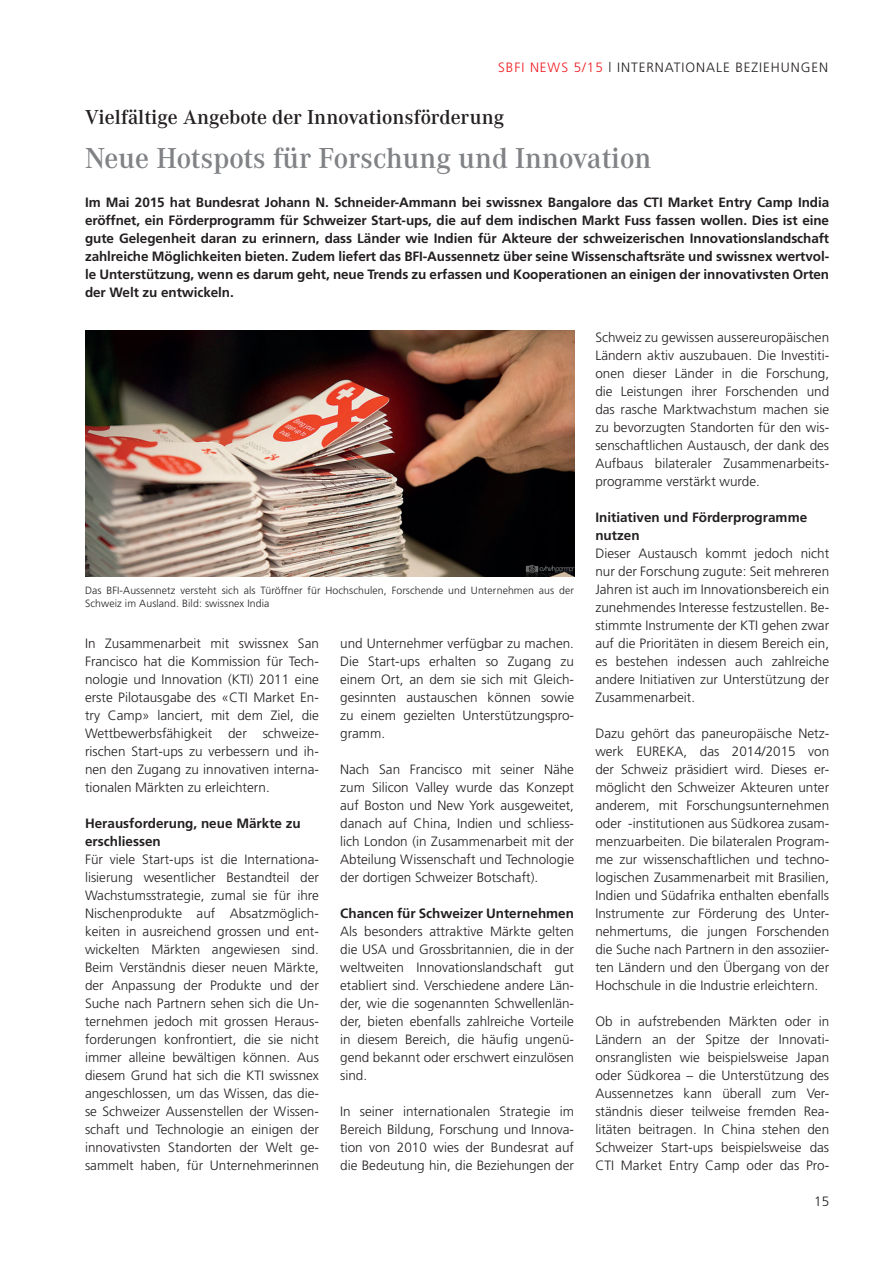
<style>
.page{position:relative;width:893px;height:1263px;background:#fff}
.page>*{position:absolute;margin:0;border:0;box-sizing:border-box;transform-origin:0 0}
.t1{font:30px "Corporate ATOT Dem";color:#808285}
.t2{font:21px "Corporate ATOT Dem";color:#231f20}
.t3{font:300 13.5px/18px "Frutiger LT Std";color:#231f20;text-align:justify}
.t4{font:700 13.5px/18px "Frutiger LT Std";color:#231f20}
.t5{font:300 13.5px "Frutiger LT Std";letter-spacing:.07em;color:#ee1d23}
.t6{font:300 10.5px/13.5px "Frutiger LT Std";letter-spacing:.01em;color:#231f20}
.s1{color:#ee1d23}
</style>
<div class="page">
<img style="left:85px;top:331px;width:489px;height:246px">
<p class="t5" style="left:498px;top:60px;width:52px">SBFI News</p>
<p class="t3" style="left:574px;top:59px;width:57px"><span class="s1">5/15</span> l Internationale</p>
<p class="t3" style="left:735px;top:59px;width:18px">Beziehungen</p>
<h2 class="t2" style="left:85px;top:105px;width:421px">Vielfältige Angebote der Innovationsförderung</h2>
<h1 class="t1" style="left:85px;top:142px;width:568px">Neue Hotspots für Forschung und Innovation</h1>
<p class="t4" style="left:85px;top:194px;width:746px;text-align:justify">Im Mai 2015 hat Bundesrat Johann N. Schneider-Ammann bei swissnex Bangalore das CTI Market Entry Camp India eröffnet, ein Förderprogramm für Schweizer Start-ups, die auf dem indischen Markt Fuss fassen wollen. Dies ist eine gute Gelegenheit daran zu erinnern, dass Länder wie Indien für Akteure der schweizerischen Innovationslandschaft zahlreiche Möglichkeiten bieten. Zudem liefert das BFI-Aussennetz über seine Wissenschaftsräte und swissnex wertvol&shy;le Unterstützung, wenn es darum geht, neue Trends zu erfassen und Kooperationen an einigen der innovativsten Orten der Welt zu entwickeln.</p>
<p class="t6" style="left:85px;top:584px;width:490px">Das BFI-Aussennetz versteht sich als Türöffner für Hochschulen, Forschende und Unternehmen aus der<br>Schweiz im Ausland. Bild: swissnex India</p>
<p class="t3" style="left:85px;top:635px;width:235px">In Zusammenarbeit mit swissnex San Francisco hat die Kommission für Tech&shy;nologie und Innovation (KTI) 2011 eine erste Pilotausgabe des «CTI Market En&shy;try Camp» lanciert, mit dem Ziel, die Wettbewerbsfähigkeit der schweize&shy;rischen Start-ups zu verbessern und ih&shy;nen den Zugang zu innovativen interna&shy;tionalen Märkten zu erleichtern.</p>
<p class="t4" style="left:85px;top:814px;width:217px">Herausforderung, neue Märkte zu erschliessen</p>
<p class="t3" style="left:85px;top:850px;width:235px">Für viele Start-ups ist die Internationa&shy;lisierung wesentlicher Bestandteil der Wachstumsstrategie, zumal sie für ihre Nischenprodukte auf Absatzmöglich&shy;keiten in ausreichend grossen und ent&shy;wickelten Märkten angewiesen sind.<br>Beim Verständnis dieser neuen Märkte, der Anpassung der Produkte und der Suche nach Partnern sehen sich die Un&shy;ternehmen jedoch mit grossen Heraus&shy;forderungen konfrontiert, die sie nicht immer alleine bewältigen können. Aus diesem Grund hat sich die KTI swissnex angeschlossen, um das Wissen, das die&shy;se Schweizer Aussenstellen der Wissen&shy;schaft und Technologie an einigen der innovativsten Standorten der Welt ge&shy;sammelt haben, für Unternehmerinnen</p>
<p class="t3" style="left:340px;top:634px;width:235px">und Unternehmer verfügbar zu machen.<br>Die Start-ups erhalten so Zugang zu einem Ort, an dem sie sich mit Gleich&shy;gesinnten austauschen können sowie zu einem gezielten Unterstützungspro&shy;gramm.</p>
<p class="t3" style="left:340px;top:760px;width:235px">Nach San Francisco mit seiner Nähe zum Silicon Valley wurde das Konzept auf Boston und New York ausgeweitet, danach auf China, Indien und schliess&shy;lich London (in Zusammenarbeit mit der Abteilung Wissenschaft und Technologie der dortigen Schweizer Botschaft).</p>
<p class="t4" style="left:340px;top:904px;width:235px">Chancen für Schweizer Unternehmen</p>
<p class="t3" style="left:340px;top:922px;width:235px">Als besonders attraktive Märkte gelten die USA und Grossbritannien, die in der weltweiten Innovationslandschaft gut etabliert sind. Verschiedene andere Län&shy;der, wie die sogenannten Schwellenlän&shy;der, bieten ebenfalls zahlreiche Vorteile in diesem Bereich, die häufig ungenü&shy;gend bekannt oder erschwert einzulösen sind.</p>
<p class="t3" style="left:340px;top:1102px;width:235px">In seiner internationalen Strategie im Bereich Bildung, Forschung und Innova&shy;tion von 2010 wies der Bundesrat auf die Bedeutung hin, die Beziehungen der</p>
<p class="t3" style="left:595px;top:328px;width:235px">Schweiz zu gewissen aussereuropäischen Ländern aktiv auszubauen. Die Investiti&shy;onen dieser Länder in die Forschung, die Leistungen ihrer Forschenden und das rasche Marktwachstum machen sie zu bevorzugten Standorten für den wis&shy;senschaftlichen Austausch, der dank des Aufbaus bilateraler Zusammenarbeits&shy;programme verstärkt wurde.</p>
<p class="t4" style="left:595px;top:508px;width:213px">Initiativen und Förderprogramme nutzen</p>
<p class="t3" style="left:595px;top:544px;width:235px">Dieser Austausch kommt jedoch nicht nur der Forschung zugute: Seit mehreren Jahren ist auch im Innovationsbereich ein zunehmendes Interesse festzustellen. Be&shy;stimmte Instrumente der KTI gehen zwar auf die Prioritäten in diesem Bereich ein, es bestehen indessen auch zahlreiche andere Initiativen zur Unterstützung der Zusammenarbeit.</p>
<p class="t3" style="left:595px;top:724px;width:235px">Dazu gehört das paneuropäische Netz&shy;werk EUREKA, das 2014/2015 von der Schweiz präsidiert wird. Dieses er&shy;möglicht den Schweizer Akteuren unter anderem, mit Forschungsunternehmen oder -institutionen aus Südkorea zusam&shy;menzuarbeiten. Die bilateralen Program&shy;me zur wissenschaftlichen und techno&shy;logischen Zusammenarbeit mit Brasilien, Indien und Südafrika enthalten ebenfalls Instrumente zur Förderung des Unter&shy;nehmertums, die jungen Forschenden die Suche nach Partnern in den assoziier&shy;ten Ländern und den Übergang von der Hochschule in die Industrie erleichtern.</p>
<p class="t3" style="left:595px;top:1012px;width:235px">Ob in aufstrebenden Märkten oder in Ländern an der Spitze der Innovati&shy;onsranglisten wie beispielsweise Japan oder Südkorea – die Unterstützung des Aussennetzes kann überall zum Ver&shy;ständnis dieser teilweise fremden Rea&shy;litäten beitragen. In China stehen den Schweizer Start-ups beispielsweise das CTI Market Entry Camp oder das Pro-</p>
<p class="t3" style="left:814px;top:1193px;width:17px">15</p>
</div>
